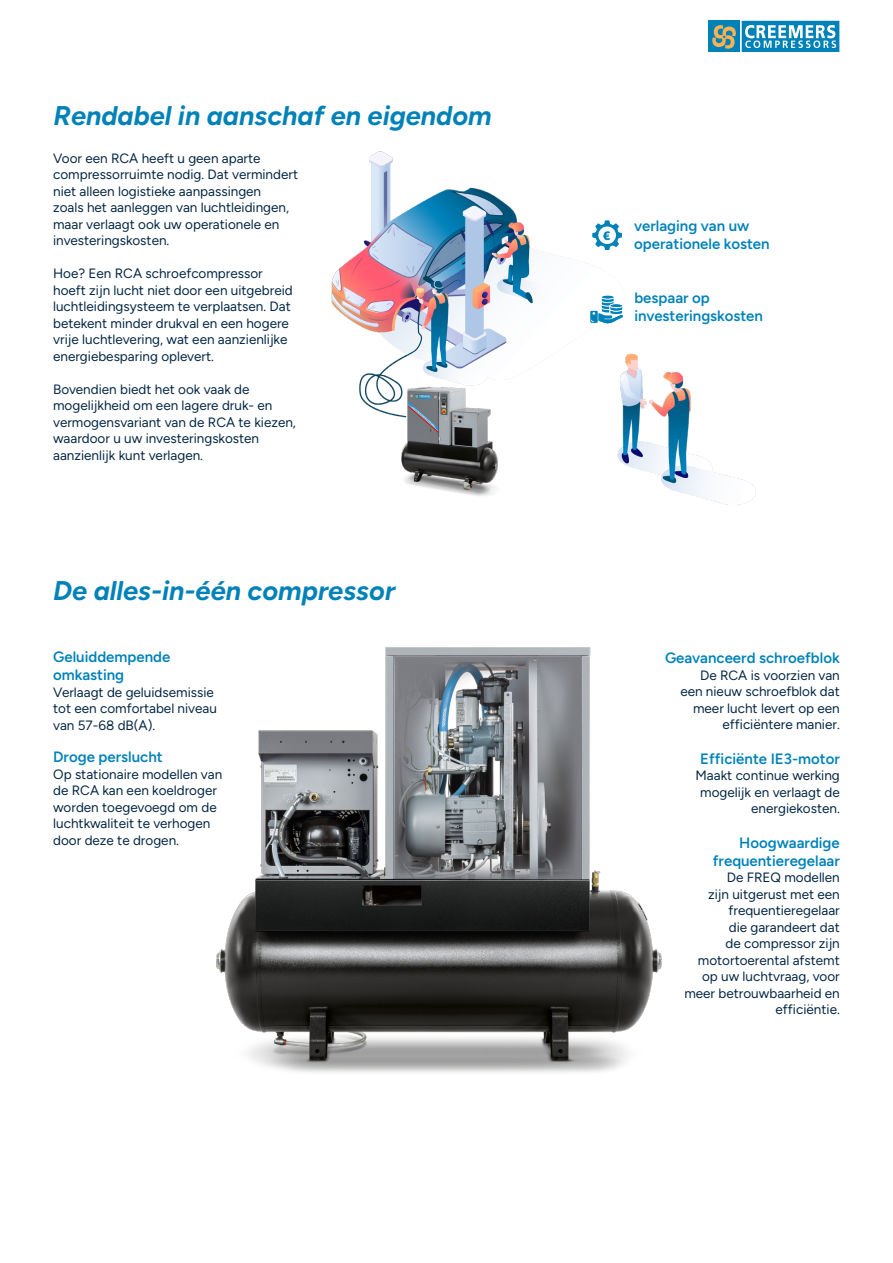
<style>
.page{position:relative;width:893px;height:1263px;background:#fff}
.page>*{position:absolute;margin:0;border:0;box-sizing:border-box;transform-origin:0 0}
.t1{font:italic 700 27px "Figtree";color:#0082b9}
.Subheader{font:600 15px/18px "Figtree";color:#0082b9;text-align:right}
.Subheader-2{font:13.5px/16.5px "Figtree";color:#052744}
</style>
<div class="page">
<div style="left:708px;top:21px;width:32px;height:31px;background:#0082b9"></div>
<svg style="left:712px;top:25px;width:24px;height:24px"></svg>
<svg style="left:742px;top:21px;width:97px;height:31px"></svg>
<img style="left:217px;top:647px;width:445px;height:426px">
<img style="left:331px;top:151px;width:425px;height:354px">
<img style="left:400px;top:380px;width:103px;height:116px">
<img style="left:587px;top:289px;width:38px;height:38px">
<img style="left:587px;top:216px;width:38px;height:38px">
<p class="t1" style="left:54px;top:100px;width:440px">Rendabel in aanschaf en eigendom</p>
<p class="Subheader-2" style="left:53px;top:150px;width:246px">Voor een RCA heeft u geen aparte compressorruimte nodig. Dat vermindert niet alleen logistieke aanpassingen<br>zoals het aanleggen van luchtleidingen, maar verlaagt ook uw operationele en investeringskosten.</p>
<p class="Subheader-2" style="left:53px;top:265px;width:241px">Hoe? Een RCA schroefcompressor hoeft zijn lucht niet door een uitgebreid luchtleidingsysteem te verplaatsen. Dat betekent minder drukval en een hogere vrije luchtlevering, wat een aanzienlijke energiebesparing oplevert.</p>
<p class="Subheader-2" style="left:53px;top:381px;width:244px">Bovendien biedt het ook vaak de mogelijkheid om een lagere druk- en vermogensvariant van de RCA te kiezen, waardoor u uw investeringskosten aanzienlijk kunt verlagen.</p>
<p class="t1" style="left:53px;top:574px;width:344px">De alles-in-één compressor</p>
<p class="Subheader" style="left:53px;top:648px;width:119px;text-align:left">Geluiddempende omkasting</p>
<p class="Subheader-2" style="left:53px;top:684px;width:165px">Verlaagt de geluidsemissie tot een comfortabel niveau van 57-68 dB(A).</p>
<p class="Subheader" style="left:53px;top:748px;width:111px">Droge perslucht</p>
<p class="Subheader-2" style="left:53px;top:766px;width:170px">Op stationaire modellen van de RCA kan een koeldroger worden toegevoegd om de luchtkwaliteit te verhogen door deze te drogen.</p>
<p class="Subheader" style="left:634px;top:217px;width:117px">verlaging van uw</p>
<p class="Subheader" style="left:634px;top:235px;width:137px">operationele kosten</p>
<p class="Subheader" style="left:634px;top:288px;width:77px">bespaar op</p>
<p class="Subheader" style="left:634px;top:306px;width:130px">investeringskosten</p>
<p class="Subheader" style="left:665px;top:649px;width:176px">Geavanceerd schroefblok</p>
<p class="Subheader-2" style="left:680px;top:666px;width:161px;text-align:right">De RCA is voorzien van een nieuw schroefblok dat meer lucht levert op een efficiëntere manier.</p>
<p class="Subheader" style="left:700px;top:749px;width:141px">Efficiënte IE3-motor</p>
<p class="Subheader-2" style="left:695px;top:767px;width:146px;text-align:right">Maakt continue werking mogelijk en verlaagt de energiekosten.</p>
<p class="Subheader" style="left:713px;top:833px;width:128px">Hoogwaardige frequentieregelaar</p>
<p class="Subheader-2" style="left:684px;top:869px;width:157px;text-align:right">De FREQ modellen<br>zijn uitgerust met een frequentieregelaar<br>die garandeert dat<br>de compressor zijn motortoerental afstemt op uw luchtvraag, voor meer betrouwbaarheid en efficiëntie.</p>
</div>
